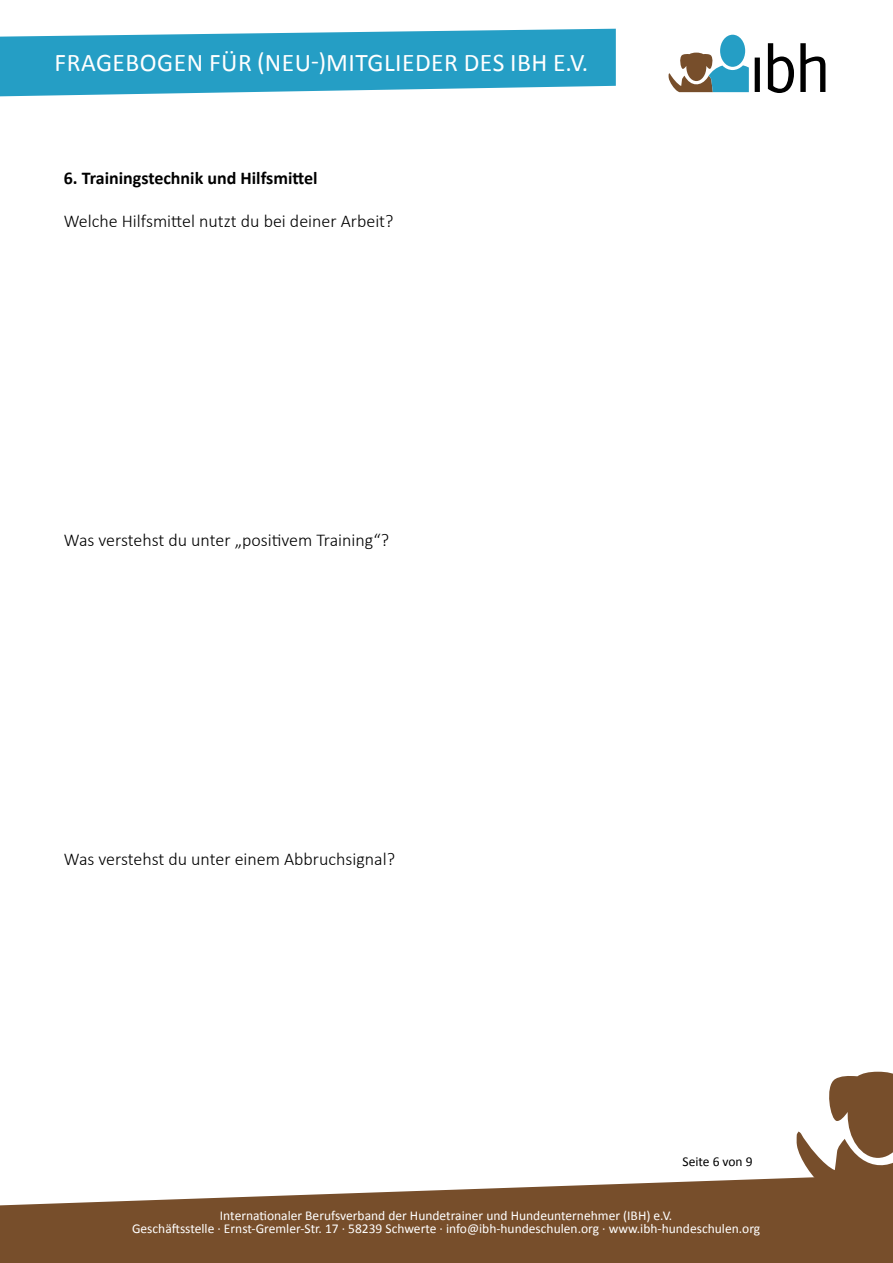
<style>
.page{position:relative;width:893px;height:1263px;background:#fff}
.page>*{position:absolute;margin:0;border:0;box-sizing:border-box;transform-origin:0 0}
.t1{font:25.5px "Calibri";letter-spacing:.02em;color:#fff}
.t2{font:300 18px "Calibri";color:#000}
.t3{font:700 18px "Calibri";color:#000}
.t4{font:13.5px/13.5px "Calibri";color:#fff;text-align:center}
.t5{font:13.5px "Calibri";color:#000}
</style>
<div class="page">
<svg style="left:0;top:1177px;width:893px;height:86px;background:#8b694b"></svg>
<svg style="left:796px;top:1072px;width:97px;height:117px"></svg>
<svg style="left:668px;top:53px;width:81px;height:39px"></svg>
<div style="left:720px;top:35px;width:25px;height:32px;background:#259ec5;border-radius:50%"></div>
<svg style="left:755px;top:43px;width:70px;height:50px"></svg>
<svg style="left:0;top:29px;width:616px;height:68px;background:#43abcd"></svg>
<h1 class="t1" style="left:54px;top:45px;width:535px">FRAGEBOGEN FÜR (NEU-)MITGLIEDER DES IBH E.V.</h1>
<h2 class="t3" style="left:64px;top:165px;width:255px">6. Trainingstechnik und Hilfsmittel</h2>
<h2 class="t2" style="left:64px;top:210px;width:331px">Welche Hilfsmittel nutzt du bei deiner Arbeit?</h2>
<h2 class="t2" style="left:64px;top:529px;width:327px">Was verstehst du unter „positivem Training“?</h2>
<h2 class="t2" style="left:64px;top:848px;width:333px">Was verstehst du unter einem Abbruchsignal?</h2>
<p class="t5" style="left:682px;top:1152px;width:72px">Seite 6 von 9</p>
<p class="t4" style="left:132px;top:1208px;width:630px">Internationaler Berufsverband der Hundetrainer und Hundeunternehmer (IBH) e.V.<br>Geschäftsstelle · Ernst-Gremler-Str. 17 · 58239 Schwerte · info@ibh-hundeschulen.org · www.ibh-hundeschulen.org</p>
</div>
